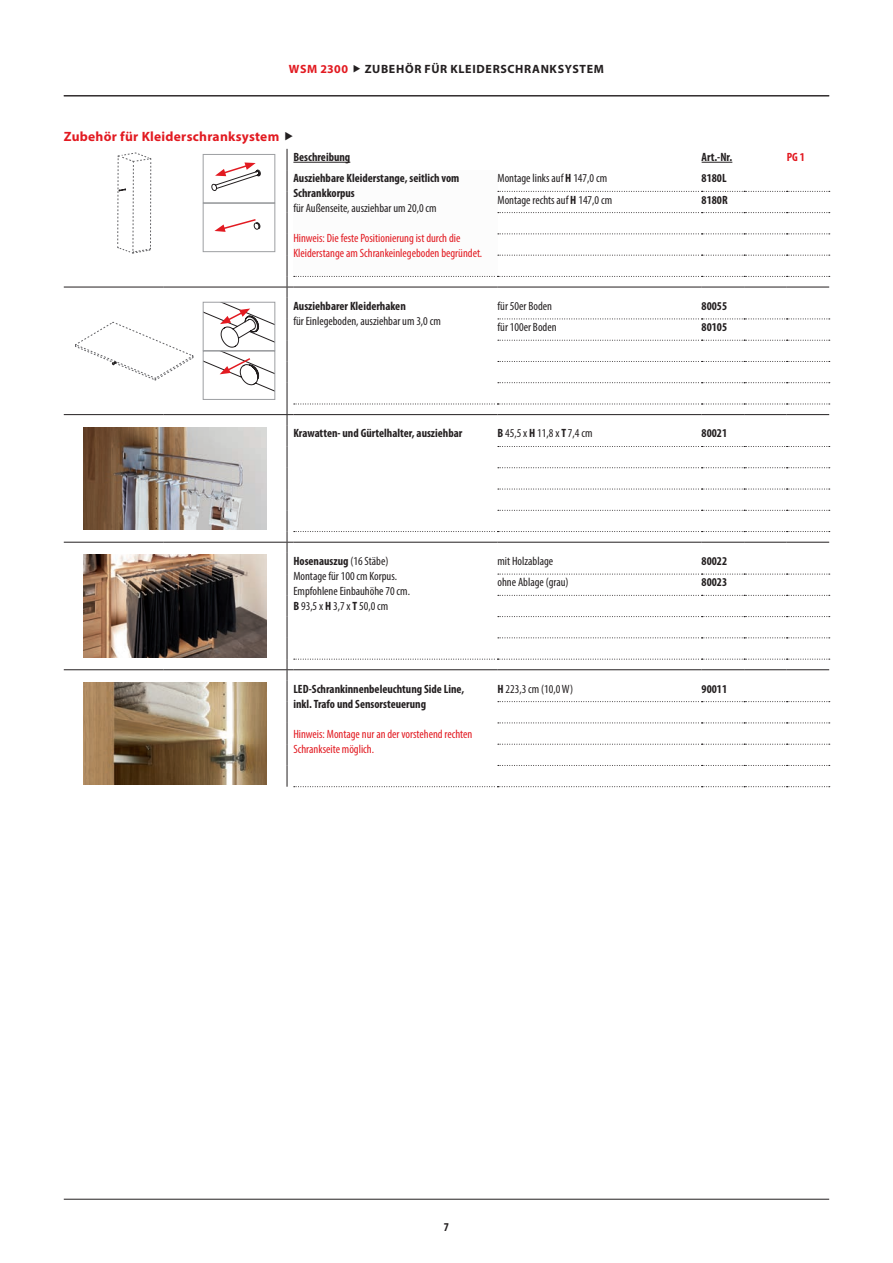
<style>
.page{position:relative;width:893px;height:1263px;background:#fff}
.page>*{position:absolute;margin:0;border:0;box-sizing:border-box;transform-origin:0 0}
.t1{font:700 13.5px "Myriad Pro";letter-spacing:.02em;color:#e21a21}
.t2{font:condensed 12px/15px "Myriad Pro";color:#231f20}
.t3{font:700 condensed 12px/15px "Myriad Pro";color:#231f20}
.t4{font:condensed 12px/15px "Myriad Pro";color:#e21a21}
.t5{font:700 12px "Myriad Pro";letter-spacing:.055em;color:#231f20}
.t6{font:700 12px "Myriad Pro";letter-spacing:.04em;color:#e21a21}
.t7{font:700 condensed 12px "Myriad Pro";color:#e21a21}
.s1{font-weight:700}
</style>
<div class="page">
<hr style="left:64px;top:1199px;width:765px;height:1px;background:#231f20">
<hr style="left:64px;top:95px;width:765px;height:1px;background:#231f20">
<hr style="left:64px;top:287px;width:100px;height:1px;background:#231f20">
<hr style="left:164px;top:287px;width:123px;height:1px;background:#231f20">
<hr style="left:64px;top:414px;width:100px;height:1px;background:#231f20">
<hr style="left:164px;top:414px;width:123px;height:1px;background:#231f20">
<hr style="left:64px;top:542px;width:100px;height:1px;background:#231f20">
<hr style="left:164px;top:542px;width:123px;height:1px;background:#231f20">
<hr style="left:64px;top:669px;width:100px;height:1px;background:#231f20">
<hr style="left:164px;top:669px;width:123px;height:1px;background:#231f20">
<svg style="left:287px;top:149px;width:543px;height:638px"></svg>
<hr style="left:293px;top:669px;width:204px;height:1px;background:#231f20">
<hr style="left:497px;top:669px;width:205px;height:1px;background:#231f20">
<hr style="left:702px;top:669px;width:42px;height:1px;background:#231f20">
<hr style="left:744px;top:669px;width:43px;height:1px;background:#231f20">
<hr style="left:787px;top:669px;width:42px;height:1px;background:#231f20">
<svg style="left:117px;top:152px;width:34px;height:102px"></svg>
<svg style="left:203px;top:154px;width:72px;height:98px"></svg>
<hr style="left:293px;top:162px;width:57px;height:1px;background:#231f20">
<hr style="left:702px;top:162px;width:30px;height:1px;background:#231f20">
<div style="left:203px;top:351px;width:72px;height:49px;border:1px solid #9d9fa2"></div>
<svg style="left:203px;top:302px;width:72px;height:97px"></svg>
<svg style="left:75px;top:322px;width:119px;height:58px"></svg>
<img style="left:84px;top:427px;width:183px;height:102px">
<img style="left:84px;top:555px;width:183px;height:102px">
<img style="left:84px;top:682px;width:183px;height:102px">
<p class="t6" style="left:289px;top:61px;width:61px">WSM 2300</p>
<p class="t5" style="left:365px;top:61px;width:241px">ZUBEHÖR FÜR KLEIDERSCHRANKSYSTEM</p>
<p class="t1" style="left:64px;top:128px;width:217px">Zubehör für Kleiderschranksystem</p>
<p class="t3" style="left:293px;top:149px;width:58px">Beschreibung</p>
<p class="t3" style="left:702px;top:149px;width:32px">Art.-Nr.</p>
<p class="t7" style="left:787px;top:150px;width:20px">PG 1</p>
<p class="t3" style="left:293px;top:171px;width:168px">Ausziehbare Kleiderstange, seitlich vom<br>Schrankkorpus</p>
<p class="t2" style="left:293px;top:201px;width:145px">für Außenseite, ausziehbar um 20,0 cm</p>
<p class="t4" style="left:293px;top:231px;width:190px">Hinweis: Die feste Positionierung ist durch die<br>Kleiderstange am Schrankeinlegeboden begründet.</p>
<p class="t2" style="left:497px;top:171px;width:111px">Montage links auf <span class="s1">H</span> 147,0 cm</p>
<p class="t3" style="left:702px;top:171px;width:27px">8180L</p>
<p class="t2" style="left:497px;top:192px;width:116px">Montage rechts auf <span class="s1">H</span> 147,0 cm</p>
<p class="t3" style="left:702px;top:192px;width:28px">8180R</p>
<p class="t3" style="left:293px;top:298px;width:114px">Ausziehbarer Kleiderhaken</p>
<p class="t2" style="left:293px;top:313px;width:149px">für Einlegeboden, ausziehbar um 3,0 cm</p>
<p class="t2" style="left:497px;top:298px;width:56px">für 50er Boden</p>
<p class="t3" style="left:702px;top:298px;width:27px">80055</p>
<p class="t2" style="left:497px;top:319px;width:61px">für 100er Boden</p>
<p class="t3" style="left:702px;top:319px;width:27px">80105</p>
<p class="t3" style="left:293px;top:426px;width:170px">Krawatten- und Gürtelhalter, ausziehbar</p>
<p class="t2" style="left:497px;top:426px;width:96px"><span class="s1">B</span> 45,5 x <span class="s1">H</span> 11,8 x <span class="s1">T</span> 7,4 cm</p>
<p class="t3" style="left:702px;top:426px;width:27px">80021</p>
<p class="t2" style="left:293px;top:553px;width:118px"><span class="s1">Hosenauszug</span> (16 Stäbe)<br>Montage für 100 cm Korpus.<br>Empfohlene Einbauhöhe 70 cm.<br><span class="s1">B</span> 93,5 x <span class="s1">H</span> 3,7 x <span class="s1">T</span> 50,0 cm</p>
<p class="t2" style="left:497px;top:553px;width:57px">mit Holzablage</p>
<p class="t3" style="left:702px;top:553px;width:27px">80022</p>
<p class="t2" style="left:497px;top:575px;width:73px">ohne Ablage (grau)</p>
<p class="t3" style="left:702px;top:574px;width:27px">80023</p>
<p class="t3" style="left:293px;top:681px;width:172px">LED-Schrankinnenbeleuchtung Side Line, inkl. Trafo und Sensorsteuerung</p>
<p class="t4" style="left:293px;top:726px;width:180px">Hinweis: Montage nur an der vorstehend rechten<br>Schrankseite möglich.</p>
<p class="t2" style="left:497px;top:681px;width:77px"><span class="s1">H</span> 223,3 cm (10,0 W)</p>
<p class="t3" style="left:702px;top:681px;width:27px">90011</p>
<p class="t3" style="left:444px;top:1219px;width:7px">7</p>
</div>
